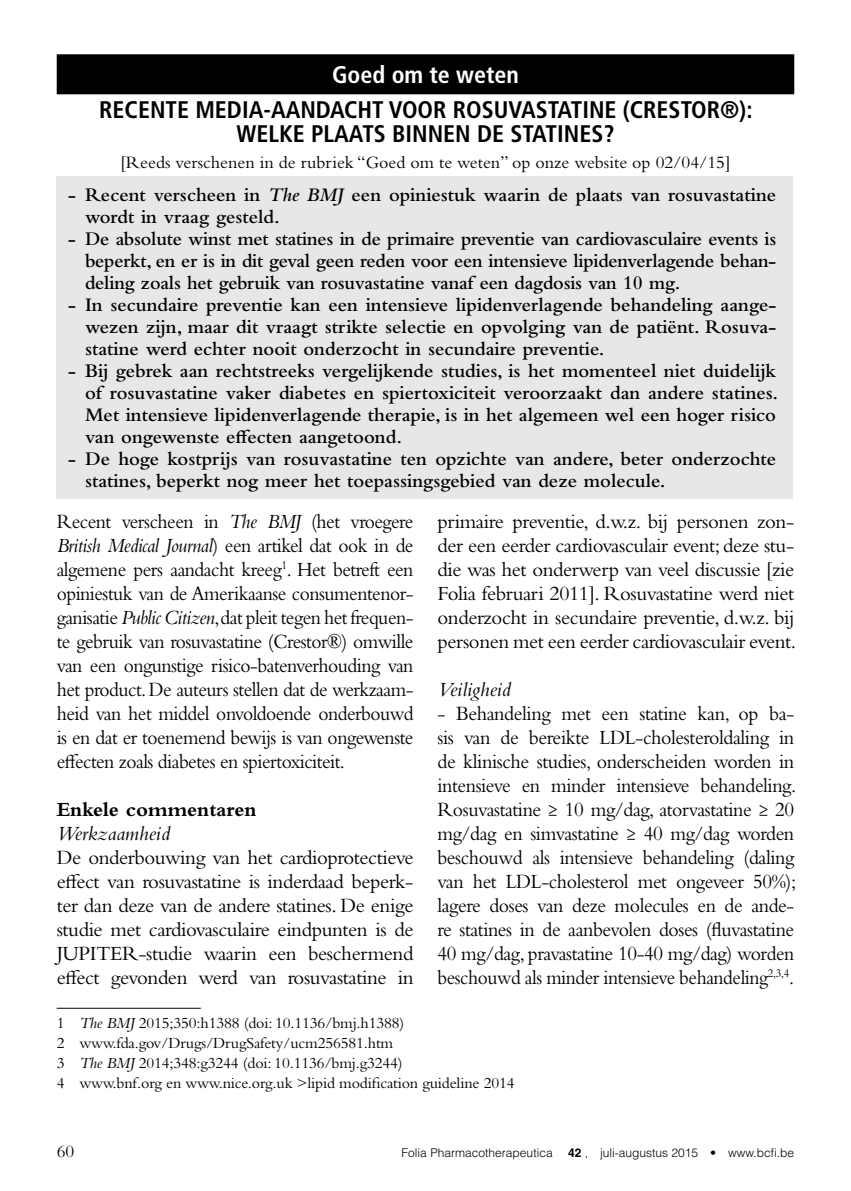
<style>
.page{position:relative;width:851px;height:1191px;background:#fff}
.page>*{position:absolute;margin:0;border:0;box-sizing:border-box;transform-origin:0 0}
.t1{font:700 condensed 24px/24px "Frutiger LT Std";color:#000;text-align:center}
.t2{font:700 condensed 24px "Frutiger LT Std";color:#fff}
.t3{font:21px/24px "Bembo Std";letter-spacing:-.02em;color:#000;text-align:justify;scale:.95 1}
.t4{font:21px/24px "Bembo Std";letter-spacing:-.02em;color:#000;text-align:justify}
.t5{font:21px/24px "Bembo Std";letter-spacing:-.02em;color:#000;text-align:justify;scale:.93 1}
.t6{font:italic 21px "Bembo Std";color:#000}
.t7{font:700 21px "Bembo Std";color:#000}
.t8{font:600 20px/22px "Bembo Std";color:#000;text-align:justify}
.t9{font:18px "Bembo Std";color:#000}
.t10{font:16px/20px "Bembo Std";letter-spacing:-.01em;color:#000}
.t11{font:300 12px "Helvetica LT Std";color:#000}
.s1{font-style:italic}
.s2{font-weight:700}
</style>
<div class="page">
<div style="left:57px;top:54px;width:737px;height:40px;background:#000"></div>
<div style="left:57px;top:176px;width:736px;height:322px;background:#e6e7e8"></div>
<hr style="left:57px;top:1007px;width:144px;height:1px;background:#000">
<p class="t2" style="left:332px;top:60px;width:188px">Goed om te weten</p>
<p class="t1" style="left:99px;top:98px;width:654px">RECENTE MEDIA-AANDACHT VOOR ROSUVASTATINE (CRESTOR®):<br>WELKE PLAATS BINNEN DE STATINES?</p>
<p class="t9" style="left:120px;top:152px;width:611px">[Reeds verschenen in de rubriek “Goed om te weten” op onze website op 02/04/15]</p>
<p class="t8" style="left:85px;top:184px;width:692px;text-indent:-17px">- Recent verscheen in <span class="s1">The BMJ</span> een opiniestuk waarin de plaats van rosuvastatine wordt in vraag gesteld.</p>
<p class="t8" style="left:85px;top:228px;width:692px;text-indent:-17px">- De absolute winst met statines in de primaire preventie van cardiovasculaire events is beperkt, en er is in dit geval geen reden voor een intensieve lipidenverlagende behan&shy;deling zoals het gebruik van rosuvastatine vanaf een dagdosis van 10 mg.</p>
<p class="t8" style="left:85px;top:294px;width:692px;text-indent:-17px">- In secundaire preventie kan een intensieve lipidenverlagende behandeling aange&shy;wezen zijn, maar dit vraagt strikte selectie en opvolging van de patiënt. Rosuva&shy;statine werd echter nooit onderzocht in secundaire preventie.</p>
<p class="t8" style="left:85px;top:360px;width:694px;text-indent:-17px">- Bij gebrek aan rechtstreeks vergelijkende studies, is het momenteel niet duidelijk of rosuvastatine vaker diabetes en spiertoxiciteit veroorzaakt dan andere statines.<br>Met intensieve lipidenverlagende therapie, is in het algemeen wel een hoger risico van ongewenste effecten aangetoond.</p>
<p class="t8" style="left:85px;top:448px;width:692px;text-indent:-17px">- De hoge kostprijs van rosuvastatine ten opzichte van andere, beter onderzochte statines, beperkt nog meer het toepassingsgebied van deze molecule.</p>
<p class="t5" style="left:57px;top:509px;width:385px">Recent verscheen in <span class="s1">The BMJ</span> (het vroegere <span class="s1">British Medical Journal</span>) een artikel dat ook in de algemene pers aandacht kreeg<sup>1</sup>. Het betreft een opiniestuk van de Amerikaanse consumentenor&shy;ganisatie <span class="s1">Public Citizen</span>,dat pleit tegen het frequen&shy;te gebruik van rosuvastatine (Crestor®) omwille van een ongunstige risico-batenverhouding van het product. De auteurs stellen dat de werkzaam&shy;heid van het middel onvoldoende onderbouwd is en dat er toenemend bewijs is van ongewenste effecten zoals diabetes en spiertoxiciteit.</p>
<p class="t7" style="left:57px;top:798px;width:201px">Enkele commentaren</p>
<p class="t6" style="left:57px;top:821px;width:115px">Werkzaamheid</p>
<p class="t4" style="left:57px;top:845px;width:358px">De onderbouwing van het cardioprotectieve effect van rosuvastatine is inderdaad beperk&shy;ter dan deze van de andere statines. De enige studie met cardiovasculaire eindpunten is de JUPITER-studie waarin een beschermend effect gevonden werd van rosuvastatine in</p>
<p class="t4" style="left:437px;top:509px;width:360px">primaire preventie, d.w.z. bij personen zon&shy;der een eerder cardiovasculair event; deze stu&shy;die was het onderwerp van veel discussie [zie Folia februari 2011]. Rosuvastatine werd niet onderzocht in secundaire preventie, d.w.z. bij personen met een eerder cardiovasculair event.</p>
<p class="t6" style="left:437px;top:677px;width:75px">Veiligheid</p>
<p class="t3" style="left:437px;top:701px;width:379px">- Behandeling met een statine kan, op ba&shy;sis van de bereikte LDL-cholesteroldaling in de klinische studies, onderscheiden worden in intensieve en minder intensieve behandeling.<br>Rosuvastatine ≥ 10 mg/dag, atorvastatine ≥ 20 mg/dag en simvastatine ≥ 40 mg/dag worden beschouwd als intensieve behandeling (daling van het LDL-cholesterol met ongeveer 50%); lagere doses van deze molecules en de ande&shy;re statines in de aanbevolen doses (fluvastatine 40 mg/dag, pravastatine 10-40 mg/dag) worden beschouwd als minder intensieve behandeling<sup>2,3,4</sup>.</p>
<p class="t10" style="left:57px;top:1012px;width:459px">1 <span class="s1">The BMJ</span> 2015;350:h1388 (doi: 10.1136/bmj.h1388)<br>2 www.fda.gov/Drugs/DrugSafety/ucm256581.htm<br>3 <span class="s1">The BMJ</span> 2014;348:g3244 (doi: 10.1136/bmj.g3244)<br>4 www.bnf.org en www.nice.org.uk &gt;lipid modification guideline 2014</p>
<p class="t9" style="left:57px;top:1140px;width:19px">60</p>
<p class="t11" style="left:401px;top:1145px;width:152px">Folia Pharmacotherapeutica</p>
<p class="t11" style="left:568px;top:1145px;width:228px"><span class="s2">42</span> , juli-augustus 2015 • www.bcfi.be</p>
</div>
